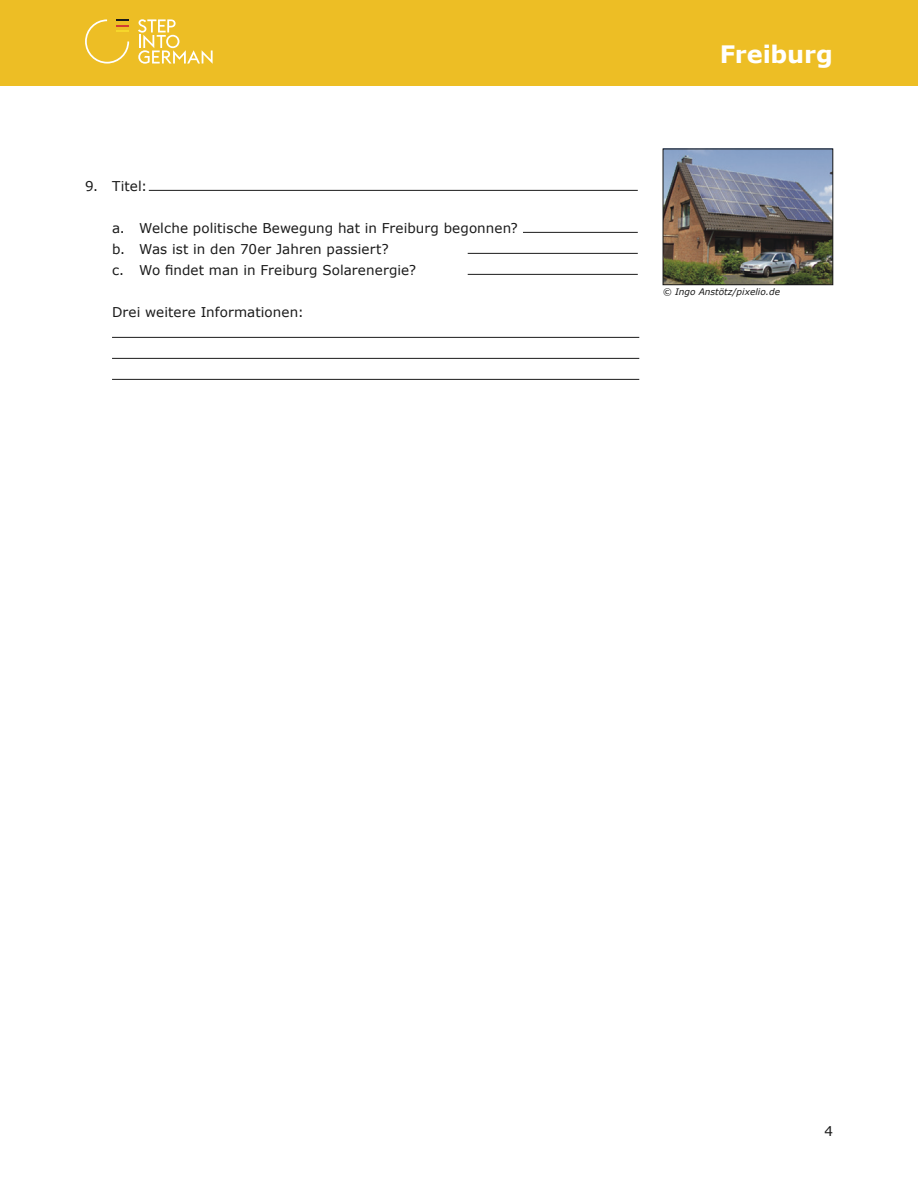
<style>
.page{position:relative;width:918px;height:1188px;background:#fff}
.page>*{position:absolute;margin:0;border:0;box-sizing:border-box;transform-origin:0 0}
.t1{font:700 24px "Verdana";letter-spacing:-.005em;color:#fff}
.t2{font:13.5px/21px "Verdana";letter-spacing:.005em;color:#1a1a1a}
.t3{font:italic 9px "Verdana";color:#1a1a1a}
</style>
<div class="page">
<div style="left:0;top:0;width:918px;height:85px;background:#edbe25"></div>
<svg style="left:138px;top:19px;width:75px;height:45px"></svg>
<svg style="left:85px;top:19px;width:44px;height:45px"></svg>
<hr style="left:149px;top:190px;width:489px;height:1px;background:#1a1a1a">
<hr style="left:523px;top:232px;width:115px;height:1px;background:#1a1a1a">
<hr style="left:468px;top:253px;width:170px;height:1px;background:#1a1a1a">
<hr style="left:468px;top:274px;width:170px;height:1px;background:#1a1a1a">
<hr style="left:112px;top:337px;width:527px;height:1px;background:#1a1a1a">
<hr style="left:112px;top:358px;width:527px;height:1px;background:#1a1a1a">
<hr style="left:112px;top:379px;width:527px;height:1px;background:#1a1a1a">
<img style="left:665px;top:151px;width:166px;height:132px">
<div style="left:663px;top:149px;width:170px;height:136px;border:1px solid #1a1a1a"></div>
<p class="t2" style="left:85px;top:175px;width:64px">9. Titel:</p>
<p class="t2" style="left:112px;top:217px;width:407px">a. Welche politische Bewegung hat in Freiburg begonnen? b. Was ist in den 70er Jahren passiert?<br>c. Wo findet man in Freiburg Solarenergie?</p>
<p class="t2" style="left:112px;top:301px;width:193px">Drei weitere Informationen:</p>
<h1 class="t1" style="left:720px;top:39px;width:115px">Freiburg</h1>
<p class="t3" style="left:663px;top:286px;width:119px">© Ingo Anstötz/pixelio.de</p>
<p class="t2" style="left:824px;top:1120px;width:10px">4</p>
</div>
